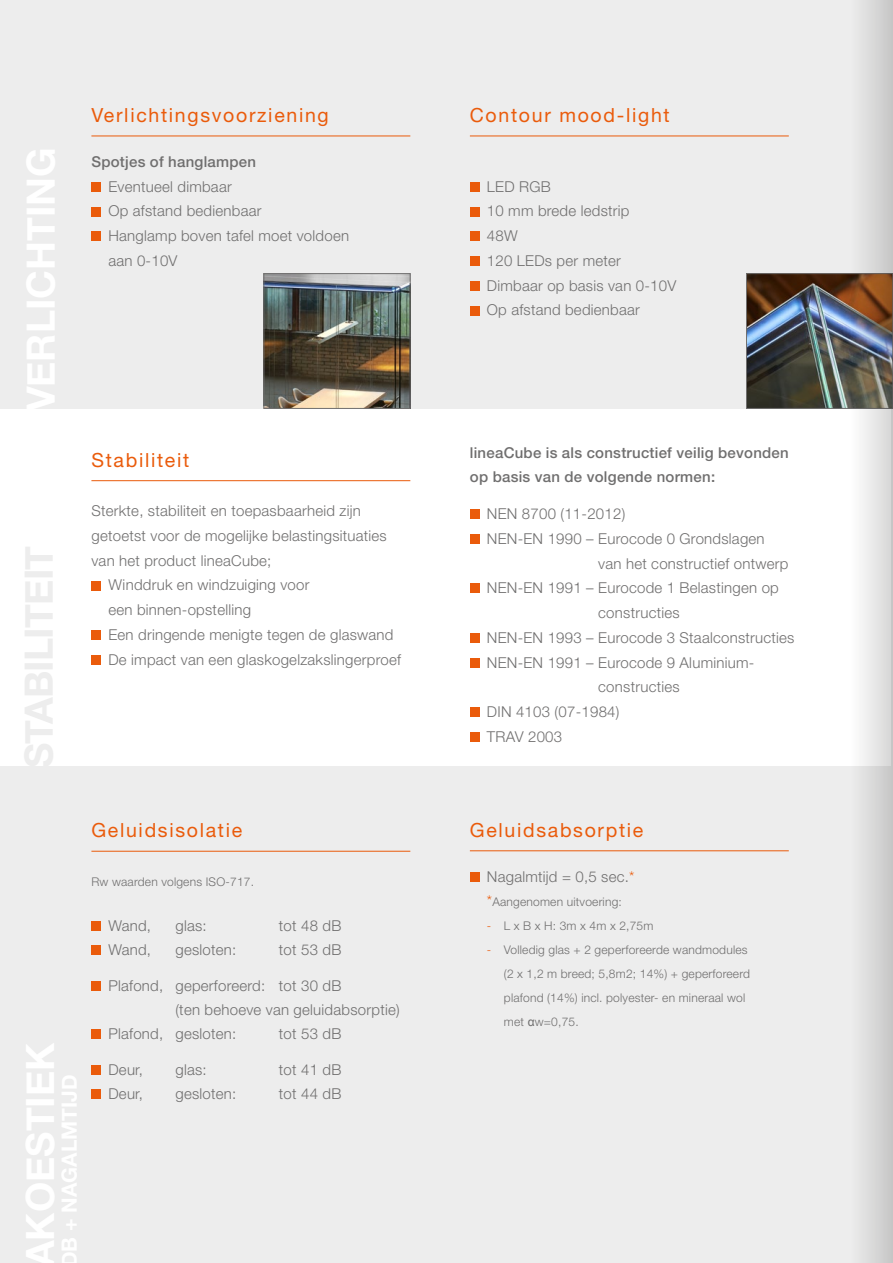
<style>
.page{position:relative;width:893px;height:1263px;background:#fff}
.page>*{position:absolute;margin:0;border:0;box-sizing:border-box;transform-origin:0 0}
.t1{font:19.5px "Helvetica Neue LT Std";letter-spacing:.085em;color:#ea5b0b}
.t2{font:300 15px/24.8px "Helvetica Neue LT Std";letter-spacing:.015em;color:#706f6f}
.t3{font:500 15px/24.8px "Helvetica Neue LT Std";letter-spacing:.015em;color:#706f6f}
.t4{font:300 12px/24px "Helvetica Neue LT Std";letter-spacing:.015em;color:#706f6f}
.s1{color:#ea5b0b}
.s2{font-size:15px;color:#ea5b0b}
.s3{font-family:"Arial";font-weight:400}
</style>
<div class="page">
<div style="left:0;top:0;width:893px;height:409px;background:#ededed"></div>
<div style="left:0;top:766px;width:893px;height:497px;background:#ededed"></div>
<hr style="left:91px;top:851px;width:319px;height:1px;background:#ea5b0b">
<div style="left:91px;top:921px;width:10px;height:10px;background:#ea5b0b"></div>
<div style="left:91px;top:945px;width:10px;height:10px;background:#ea5b0b"></div>
<div style="left:91px;top:981px;width:10px;height:10px;background:#ea5b0b"></div>
<div style="left:91px;top:1029px;width:10px;height:10px;background:#ea5b0b"></div>
<div style="left:91px;top:1065px;width:10px;height:10px;background:#ea5b0b"></div>
<div style="left:91px;top:1089px;width:10px;height:10px;background:#ea5b0b"></div>
<hr style="left:470px;top:850px;width:319px;height:1px;background:#ea5b0b">
<div style="left:470px;top:872px;width:9px;height:10px;background:#ea5b0b"></div>
<hr style="left:91px;top:480px;width:319px;height:1px;background:#ea5b0b">
<div style="left:91px;top:581px;width:10px;height:9px;background:#ea5b0b"></div>
<div style="left:91px;top:630px;width:10px;height:10px;background:#ea5b0b"></div>
<div style="left:91px;top:655px;width:10px;height:10px;background:#ea5b0b"></div>
<div style="left:470px;top:509px;width:9px;height:10px;background:#ea5b0b"></div>
<div style="left:470px;top:534px;width:9px;height:10px;background:#ea5b0b"></div>
<div style="left:470px;top:584px;width:9px;height:9px;background:#ea5b0b"></div>
<div style="left:470px;top:633px;width:9px;height:10px;background:#ea5b0b"></div>
<div style="left:470px;top:658px;width:9px;height:9px;background:#ea5b0b"></div>
<div style="left:470px;top:707px;width:9px;height:10px;background:#ea5b0b"></div>
<div style="left:470px;top:732px;width:9px;height:10px;background:#ea5b0b"></div>
<hr style="left:470px;top:136px;width:319px;height:1px;background:#ea5b0b">
<div style="left:470px;top:182px;width:9px;height:10px;background:#ea5b0b"></div>
<div style="left:470px;top:207px;width:9px;height:9px;background:#ea5b0b"></div>
<div style="left:470px;top:232px;width:9px;height:9px;background:#ea5b0b"></div>
<div style="left:470px;top:256px;width:9px;height:10px;background:#ea5b0b"></div>
<div style="left:470px;top:281px;width:9px;height:10px;background:#ea5b0b"></div>
<div style="left:470px;top:306px;width:9px;height:9px;background:#ea5b0b"></div>
<hr style="left:91px;top:136px;width:319px;height:1px;background:#ea5b0b">
<div style="left:91px;top:182px;width:10px;height:10px;background:#ea5b0b"></div>
<div style="left:91px;top:207px;width:10px;height:9px;background:#ea5b0b"></div>
<div style="left:91px;top:232px;width:10px;height:9px;background:#ea5b0b"></div>
<img style="left:748px;top:275px;width:98px;height:132px">
<div style="left:746px;top:273px;width:147px;height:136px;border:1px solid #706f6f"></div>
<img style="left:266px;top:275px;width:142px;height:132px">
<div style="left:264px;top:273px;width:146px;height:136px;border:1px solid #706f6f"></div>
<svg style="left:846px;top:0;width:47px;height:1263px"></svg>
<h1 class="t1" style="left:91px;top:103px;width:239px">Verlichtingsvoorziening</h1>
<p class="t3" style="left:91px;top:149px;width:166px">Spotjes of hanglampen</p>
<p class="t2" style="left:108px;top:174px;width:242px">Eventueel dimbaar<br>Op afstand bedienbaar<br>Hanglamp boven tafel moet voldoen aan 0-10V</p>
<h1 class="t1" style="left:91px;top:448px;width:99px">Stabiliteit</h1>
<p class="t2" style="left:91px;top:498px;width:271px">Sterkte, stabiliteit en toepasbaarheid zijn</p>
<p class="t2" style="left:91px;top:523px;width:297px">getoetst voor de mogelijke belastingsituaties</p>
<p class="t2" style="left:91px;top:548px;width:181px">van het product lineaCube;</p>
<p class="t2" style="left:108px;top:572px;width:203px">Winddruk en windzuiging voor</p>
<p class="t2" style="left:108px;top:597px;width:144px">een binnen-opstelling</p>
<p class="t2" style="left:108px;top:622px;width:287px">Een dringende menigte tegen de glaswand</p>
<p class="t2" style="left:108px;top:647px;width:294px">De impact van een glaskogelzakslingerproef</p>
<h1 class="t1" style="left:91px;top:818px;width:152px">Geluidsisolatie</h1>
<p class="t4" style="left:91px;top:869px;width:164px">Rw waarden volgens ISO-717.</p>
<p class="t2" style="left:108px;top:913px;width:44px">Wand,</p>
<p class="t2" style="left:175px;top:913px;width:33px">glas:</p>
<p class="t2" style="left:279px;top:913px;width:64px">tot 48 dB</p>
<p class="t2" style="left:108px;top:937px;width:44px">Wand,</p>
<p class="t2" style="left:175px;top:937px;width:62px">gesloten:</p>
<p class="t2" style="left:279px;top:937px;width:64px">tot 53 dB</p>
<p class="t2" style="left:108px;top:973px;width:234px">Plafond, geperforeerd: tot 30 dB</p>
<p class="t2" style="left:175px;top:997px;width:226px">(ten behoeve van geluidabsorptie)</p>
<p class="t2" style="left:108px;top:1021px;width:129px">Plafond, gesloten:</p>
<p class="t2" style="left:279px;top:1021px;width:64px">tot 53 dB</p>
<p class="t2" style="left:108px;top:1057px;width:36px">Deur,</p>
<p class="t2" style="left:175px;top:1057px;width:33px">glas:</p>
<p class="t2" style="left:279px;top:1057px;width:64px">tot 41 dB</p>
<p class="t2" style="left:108px;top:1081px;width:36px">Deur,</p>
<p class="t2" style="left:175px;top:1081px;width:62px">gesloten:</p>
<p class="t2" style="left:279px;top:1081px;width:64px">tot 44 dB</p>
<h1 class="t1" style="left:470px;top:103px;width:201px">Contour mood-light</h1>
<p class="t2" style="left:487px;top:174px;width:191px">LED RGB<br>10 mm brede ledstrip<br>48W<br>120 LEDs per meter<br>Dimbaar op basis van 0-10V<br>Op afstand bedienbaar</p>
<p class="t3" style="left:470px;top:440px;width:320px">lineaCube is als constructief veilig bevonden op basis van de volgende normen:</p>
<p class="t2" style="left:487px;top:501px;width:140px">NEN 8700 (11-2012)</p>
<p class="t2" style="left:487px;top:526px;width:279px">NEN-EN 1990 – Eurocode 0 Grondslagen</p>
<p class="t2" style="left:598px;top:550px;width:192px">van het constructief ontwerp</p>
<p class="t2" style="left:487px;top:575px;width:293px">NEN-EN 1991 – Eurocode 1 Belastingen op</p>
<p class="t2" style="left:598px;top:600px;width:83px">constructies</p>
<p class="t2" style="left:487px;top:625px;width:309px">NEN-EN 1993 – Eurocode 3 Staalconstructies</p>
<p class="t2" style="left:487px;top:649px;width:269px">NEN-EN 1991 – Eurocode 9 Aluminium-</p>
<p class="t2" style="left:598px;top:674px;width:83px">constructies</p>
<p class="t2" style="left:487px;top:699px;width:134px">DIN 4103 (07-1984)</p>
<p class="t2" style="left:487px;top:724px;width:77px">TRAV 2003</p>
<h1 class="t1" style="left:470px;top:818px;width:175px">Geluidsabsorptie</h1>
<p class="t2" style="left:487px;top:864px;width:149px">Nagalmtijd = 0,5 sec.<span class="s1">*</span></p>
<p class="t4" style="left:487px;top:889px;width:137px"><span class="s2">*</span>Aangenomen uitvoering:</p>
<p class="t4" style="left:487px;top:913px;width:168px"><span class="s1">-</span> L x B x H: 3m x 4m x 2,75m</p>
<p class="t4" style="left:504px;top:937px;width:248px;text-indent:-17px"><span class="s1">-</span> Volledig glas + 2 geperforeerde wandmodules (2 x 1,2 m breed; 5,8m2; 14%) + geperforeerd plafond (14%) incl. polyester- en mineraal wol met <span class="s3">α</span>w=0,75.</p>
</div>
